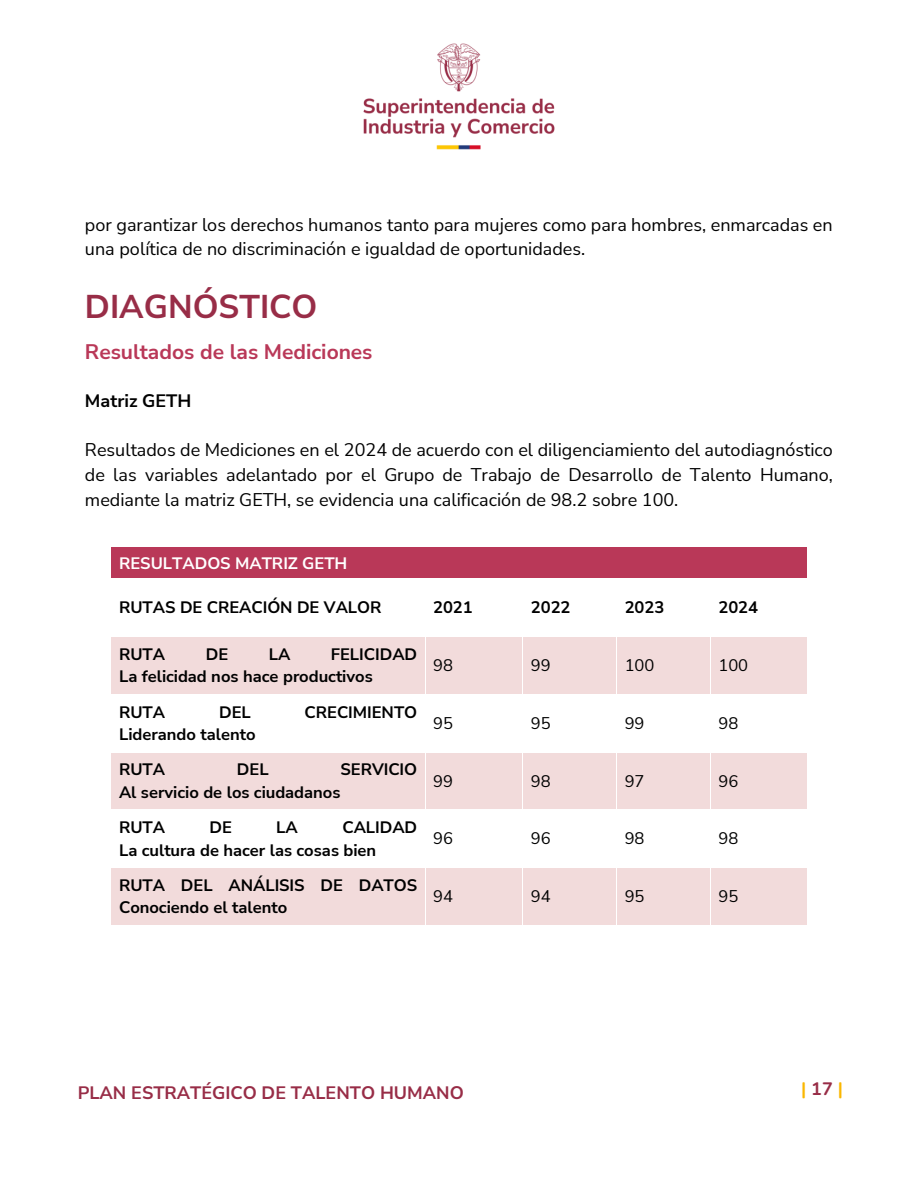
<style>
.page{position:relative;width:918px;height:1188px;background:#fff}
.page>*{position:absolute;margin:0;border:0;box-sizing:border-box;transform-origin:0 0}
.t1{font:700 33px "Nunito Sans";color:#982d47}
.t2{font:700 21px "Nunito Sans";color:#b93858}
.t3{font:18px/24.6px "Nunito Sans";color:#000}
.t4{font:700 18px "Nunito Sans";color:#982d47}
.t5{font:700 18px "Nunito Sans";color:#000}
.t6{font:700 18px "Nunito";color:#fab700}
.t7{font:700 16.5px/22.5px "Nunito Sans";color:#000}
.t8{font:16.5px "Nunito Sans";color:#000}
.t9{font:700 16.5px "Nunito Sans";color:#fff}
.s1{color:#982d47}
</style>
<div class="page">
<img style="left:363px;top:43px;width:192px;height:107px">
<div style="left:111px;top:547px;width:314px;height:32px;background:#b93858"></div>
<div style="left:425px;top:547px;width:98px;height:32px;background:#b93858"></div>
<div style="left:523px;top:547px;width:94px;height:32px;background:#b93858"></div>
<div style="left:617px;top:547px;width:60px;height:32px;background:#b93858"></div>
<div style="left:677px;top:547px;width:130px;height:32px;background:#b93858"></div>
<hr style="left:111px;top:547px;width:314px;height:1px;background:#fff">
<hr style="left:426px;top:547px;width:97px;height:1px;background:#fff">
<hr style="left:524px;top:547px;width:93px;height:1px;background:#fff">
<hr style="left:617px;top:547px;width:60px;height:1px;background:#fff">
<hr style="left:678px;top:547px;width:129px;height:1px;background:#fff">
<hr style="left:111px;top:547px;width:1px;height:32px;background:#fff">
<div style="left:111px;top:637px;width:314px;height:57px;background:#f2dbdb"></div>
<div style="left:426px;top:637px;width:96px;height:57px;background:#f2dbdb"></div>
<div style="left:523px;top:637px;width:93px;height:57px;background:#f2dbdb"></div>
<div style="left:617px;top:637px;width:93px;height:57px;background:#f2dbdb"></div>
<div style="left:711px;top:637px;width:96px;height:57px;background:#f2dbdb"></div>
<hr style="left:111px;top:637px;width:1px;height:57px;background:#fff">
<div style="left:111px;top:753px;width:314px;height:57px;background:#f2dbdb"></div>
<div style="left:426px;top:753px;width:96px;height:57px;background:#f2dbdb"></div>
<div style="left:523px;top:753px;width:93px;height:57px;background:#f2dbdb"></div>
<div style="left:617px;top:753px;width:93px;height:57px;background:#f2dbdb"></div>
<div style="left:711px;top:753px;width:96px;height:57px;background:#f2dbdb"></div>
<hr style="left:111px;top:753px;width:1px;height:57px;background:#fff">
<div style="left:111px;top:868px;width:314px;height:57px;background:#f2dbdb"></div>
<div style="left:426px;top:868px;width:96px;height:57px;background:#f2dbdb"></div>
<div style="left:523px;top:868px;width:93px;height:57px;background:#f2dbdb"></div>
<div style="left:617px;top:868px;width:93px;height:57px;background:#f2dbdb"></div>
<div style="left:711px;top:868px;width:96px;height:57px;background:#f2dbdb"></div>
<hr style="left:111px;top:868px;width:1px;height:57px;background:#fff">
<p class="t3" style="left:85px;top:213px;width:749px">por garantizar los derechos humanos tanto para mujeres como para hombres, enmarcadas en una política de no discriminación e igualdad de oportunidades.</p>
<h1 class="t1" style="left:85px;top:284px;width:234px">DIAGNÓSTICO</h1>
<h2 class="t2" style="left:85px;top:338px;width:289px">Resultados de las Mediciones</h2>
<p class="t5" style="left:85px;top:389px;width:108px">Matriz GETH</p>
<p class="t3" style="left:85px;top:438px;width:750px;text-align:justify">Resultados de Mediciones en el 2024 de acuerdo con el diligenciamiento del autodiagnóstico de las variables adelantado por el Grupo de Trabajo de Desarrollo de Talento Humano, mediante la matriz GETH, se evidencia una calificación de 98.2 sobre 100.</p>
<p class="t9" style="left:119px;top:552px;width:230px">RESULTADOS MATRIZ GETH</p>
<p class="t7" style="left:119px;top:597px;width:264px">RUTAS DE CREACIÓN DE VALOR</p>
<p class="t7" style="left:433px;top:597px;width:41px">2021</p>
<p class="t7" style="left:531px;top:597px;width:41px">2022</p>
<p class="t7" style="left:625px;top:597px;width:41px">2023</p>
<p class="t7" style="left:719px;top:597px;width:41px">2024</p>
<p class="t7" style="left:119px;top:643px;width:48px">RUTA</p>
<p class="t7" style="left:206px;top:643px;width:24px">DE</p>
<p class="t7" style="left:269px;top:643px;width:23px">LA</p>
<p class="t7" style="left:119px;top:643px;width:300px;text-indent:212px">FELICIDAD<br>La felicidad nos hace productivos</p>
<p class="t8" style="left:433px;top:654px;width:21px">98</p>
<p class="t8" style="left:531px;top:654px;width:21px">99</p>
<p class="t8" style="left:625px;top:654px;width:31px">100</p>
<p class="t8" style="left:719px;top:654px;width:31px">100</p>
<p class="t7" style="left:119px;top:701px;width:48px">RUTA</p>
<p class="t7" style="left:219px;top:701px;width:33px">DEL</p>
<p class="t7" style="left:305px;top:701px;width:114px">CRECIMIENTO</p>
<p class="t7" style="left:119px;top:723px;width:138px">Liderando talento</p>
<p class="t8" style="left:433px;top:712px;width:21px">95</p>
<p class="t8" style="left:531px;top:712px;width:21px">95</p>
<p class="t8" style="left:625px;top:712px;width:21px">99</p>
<p class="t8" style="left:719px;top:712px;width:21px">98</p>
<p class="t7" style="left:119px;top:759px;width:300px;text-indent:221px">SERVICIO<br>Al servicio de los ciudadanos</p>
<p class="t8" style="left:433px;top:770px;width:21px">99</p>
<p class="t8" style="left:531px;top:770px;width:21px">98</p>
<p class="t8" style="left:625px;top:770px;width:21px">97</p>
<p class="t8" style="left:719px;top:770px;width:21px">96</p>
<p class="t7" style="left:119px;top:816px;width:48px">RUTA</p>
<p class="t7" style="left:210px;top:816px;width:24px">DE</p>
<p class="t7" style="left:276px;top:816px;width:23px">LA</p>
<p class="t7" style="left:119px;top:759px;width:48px">RUTA</p>
<p class="t7" style="left:237px;top:759px;width:33px">DEL</p>
<p class="t7" style="left:119px;top:816px;width:300px;text-indent:223px">CALIDAD<br>La cultura de hacer las cosas bien</p>
<p class="t8" style="left:433px;top:828px;width:21px">96</p>
<p class="t8" style="left:531px;top:828px;width:21px">96</p>
<p class="t8" style="left:625px;top:828px;width:21px">98</p>
<p class="t8" style="left:719px;top:828px;width:21px">98</p>
<p class="t7" style="left:119px;top:874px;width:300px">RUTA DEL ANÁLISIS DE DATOS<br>Conociendo el talento</p>
<p class="t8" style="left:433px;top:885px;width:21px">94</p>
<p class="t8" style="left:531px;top:885px;width:21px">94</p>
<p class="t8" style="left:625px;top:885px;width:21px">95</p>
<p class="t8" style="left:719px;top:885px;width:21px">95</p>
<p class="t4" style="left:78px;top:1081px;width:388px">PLAN ESTRATÉGICO DE TALENTO HUMANO</p>
<p class="t6" style="left:801px;top:1077px;width:43px">| <span class="s1">17</span> |</p>
</div>
